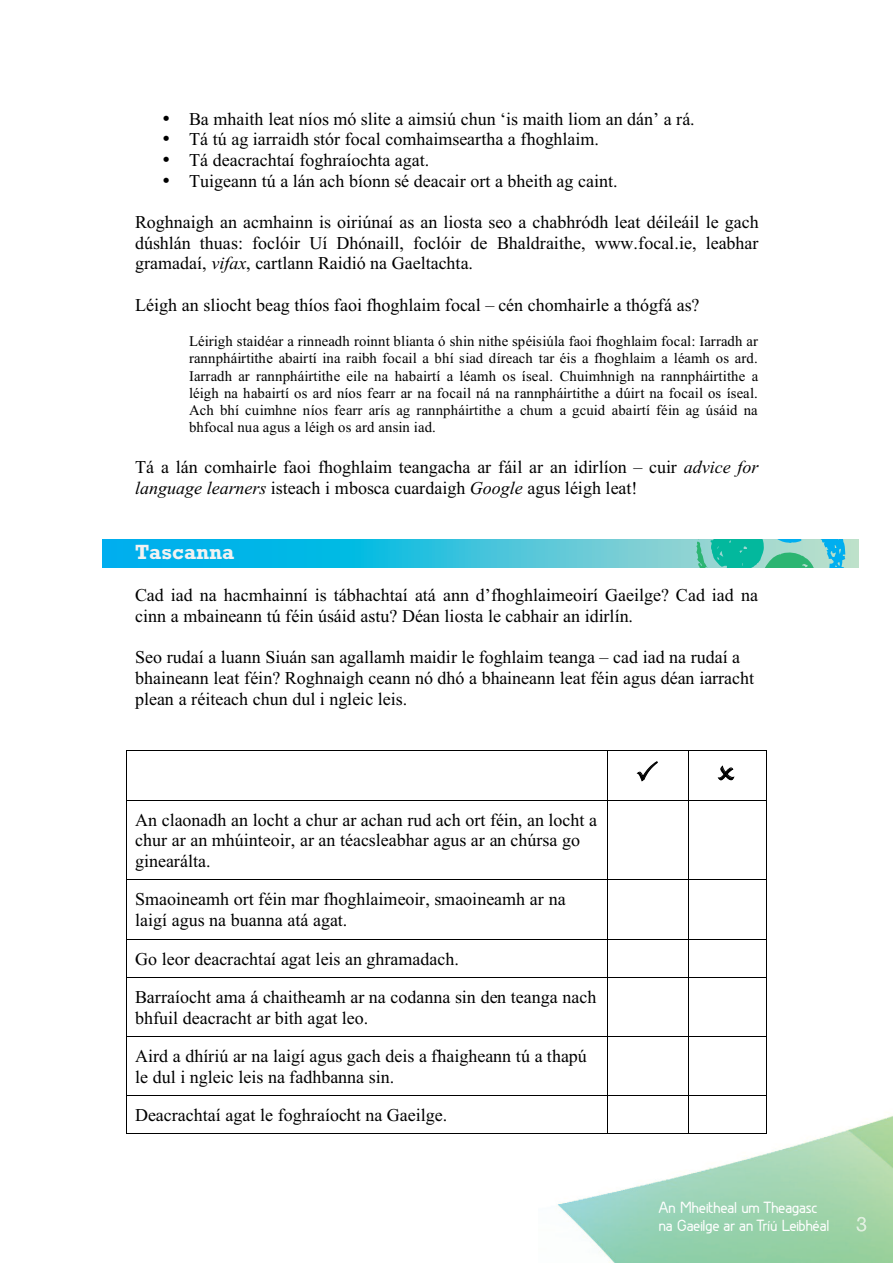
<style>
.page{position:relative;width:893px;height:1263px;background:#fff}
.page>*{position:absolute;margin:0;border:0;box-sizing:border-box;transform-origin:0 0}
.t1{font:20.85px "Rockwell Bold+T42+IHOFRC";letter-spacing:.005em;color:#f2f2f2}
.t2{font:18px/20.7px "Times New Roman PSMT+T42+QAHTTN";color:#000}
.t3{font:700 15px/18px "Greyscale Basic";letter-spacing:-.03em;color:#fff}
.t4{font:14.7px/17.2px "Times New Roman PSMT+T42+QAHTTN";letter-spacing:.01em;color:#000;text-align:justify}
.s1{font-family:"Times New Roman PS Italic MT+T42+ZYDNOA"}
</style>
<div class="page">
<img style="left:558px;top:1115px;width:335px;height:148px">
<img style="left:856px;top:1217px;width:10px;height:14px">
<svg style="left:102px;top:539px;width:757px;height:28px"></svg>
<svg style="left:696px;top:539px;width:149px;height:28px"></svg>
<hr style="left:127px;top:750px;width:480px;height:1px;background:#000">
<hr style="left:608px;top:750px;width:80px;height:1px;background:#000">
<hr style="left:689px;top:750px;width:77px;height:1px;background:#000">
<hr style="left:126px;top:760px;width:1px;height:40px;background:#000">
<hr style="left:607px;top:760px;width:1px;height:40px;background:#000">
<hr style="left:688px;top:760px;width:1px;height:40px;background:#000">
<hr style="left:766px;top:760px;width:1px;height:40px;background:#000">
<hr style="left:127px;top:800px;width:480px;height:1px;background:#000">
<hr style="left:608px;top:800px;width:80px;height:1px;background:#000">
<hr style="left:689px;top:800px;width:77px;height:1px;background:#000">
<hr style="left:126px;top:809px;width:1px;height:70px;background:#000">
<hr style="left:607px;top:809px;width:1px;height:70px;background:#000">
<hr style="left:688px;top:809px;width:1px;height:70px;background:#000">
<hr style="left:766px;top:809px;width:1px;height:70px;background:#000">
<hr style="left:127px;top:879px;width:480px;height:1px;background:#000">
<hr style="left:608px;top:879px;width:80px;height:1px;background:#000">
<hr style="left:689px;top:879px;width:77px;height:1px;background:#000">
<hr style="left:126px;top:889px;width:1px;height:50px;background:#000">
<hr style="left:607px;top:889px;width:1px;height:50px;background:#000">
<hr style="left:688px;top:889px;width:1px;height:50px;background:#000">
<hr style="left:766px;top:889px;width:1px;height:50px;background:#000">
<hr style="left:127px;top:939px;width:480px;height:1px;background:#000">
<hr style="left:608px;top:939px;width:80px;height:1px;background:#000">
<hr style="left:689px;top:939px;width:77px;height:1px;background:#000">
<svg style="left:126px;top:939px;width:1px;height:47px"></svg>
<hr style="left:127px;top:977px;width:480px;height:1px;background:#000">
<svg style="left:607px;top:939px;width:1px;height:47px"></svg>
<hr style="left:608px;top:977px;width:80px;height:1px;background:#000">
<svg style="left:688px;top:939px;width:1px;height:47px"></svg>
<hr style="left:689px;top:977px;width:77px;height:1px;background:#000">
<svg style="left:766px;top:939px;width:1px;height:47px"></svg>
<hr style="left:126px;top:986px;width:1px;height:50px;background:#000">
<hr style="left:607px;top:986px;width:1px;height:50px;background:#000">
<hr style="left:688px;top:986px;width:1px;height:50px;background:#000">
<hr style="left:766px;top:986px;width:1px;height:50px;background:#000">
<hr style="left:127px;top:1036px;width:480px;height:1px;background:#000">
<hr style="left:608px;top:1036px;width:80px;height:1px;background:#000">
<hr style="left:689px;top:1036px;width:77px;height:1px;background:#000">
<hr style="left:126px;top:1045px;width:1px;height:50px;background:#000">
<hr style="left:607px;top:1045px;width:1px;height:50px;background:#000">
<hr style="left:688px;top:1045px;width:1px;height:50px;background:#000">
<hr style="left:766px;top:1045px;width:1px;height:50px;background:#000">
<hr style="left:127px;top:1095px;width:480px;height:1px;background:#000">
<hr style="left:608px;top:1095px;width:80px;height:1px;background:#000">
<hr style="left:689px;top:1095px;width:77px;height:1px;background:#000">
<svg style="left:126px;top:1095px;width:1px;height:39px"></svg>
<hr style="left:127px;top:1133px;width:480px;height:1px;background:#000">
<svg style="left:607px;top:1095px;width:1px;height:39px"></svg>
<hr style="left:608px;top:1133px;width:80px;height:1px;background:#000">
<svg style="left:688px;top:1095px;width:1px;height:39px"></svg>
<hr style="left:689px;top:1133px;width:77px;height:1px;background:#000">
<svg style="left:766px;top:1095px;width:1px;height:39px"></svg>
<p class="t2" style="left:162px;top:108px;width:534px">• Ba mhaith leat níos mó slite a aimsiú chun ‘is maith liom an dán’ a rá.</p>
<p class="t2" style="left:162px;top:129px;width:438px">• Tá tú ag iarraidh stór focal comhaimseartha a fhoghlaim.</p>
<p class="t2" style="left:162px;top:150px;width:269px">• Tá deacrachtaí foghraíochta agat.</p>
<p class="t2" style="left:162px;top:170px;width:457px">• Tuigeann tú a lán ach bíonn sé deacair ort a bheith ag caint.</p>
<p class="t2" style="left:135px;top:212px;width:625px;text-align:justify">Roghnaigh an acmhainn is oiriúnaí as an liosta seo a chabhródh leat déileáil le gach dúshlán thuas: foclóir Uí Dhónaill, foclóir de Bhaldraithe, www.focal.ie, leabhar gramadaí, <span class="s1">vifax</span>, cartlann Raidió na Gaeltachta.</p>
<p class="t2" style="left:135px;top:294px;width:566px">Léigh an sliocht beag thíos faoi fhoghlaim focal – cén chomhairle a thógfá as?</p>
<p class="t4" style="left:189px;top:333px;width:571px">Léirigh staidéar a rinneadh roinnt blianta ó shin nithe spéisiúla faoi fhoghlaim focal: Iarradh ar rannpháirtithe abairtí ina raibh focail a bhí siad díreach tar éis a fhoghlaim a léamh os ard.<br>Iarradh ar rannpháirtithe eile na habairtí a léamh os íseal. Chuimhnigh na rannpháirtithe a léigh na habairtí os ard níos fearr ar na focail ná na rannpháirtithe a dúirt na focail os íseal.<br>Ach bhí cuimhne níos fearr arís ag rannpháirtithe a chum a gcuid abairtí féin ag úsáid na bhfocal nua agus a léigh os ard ansin iad.</p>
<p class="t2" style="left:135px;top:457px;width:625px">Tá a lán comhairle faoi fhoghlaim teangacha ar fáil ar an idirlíon – cuir <span class="s1">advice for language learners</span> isteach i mbosca cuardaigh <span class="s1">Google</span> agus léigh leat!</p>
<p class="t1" style="left:135px;top:540px;width:101px">Tascanna</p>
<p class="t2" style="left:135px;top:585px;width:624px">Cad iad na hacmhainní is tábhachtaí atá ann d’fhoghlaimeoirí Gaeilge? Cad iad na cinn a mbaineann tú féin úsáid astu? Déan liosta le cabhair an idirlín.</p>
<p class="t2" style="left:135px;top:647px;width:620px">Seo rudaí a luann Siuán san agallamh maidir le foghlaim teanga – cad iad na rudaí a bhaineann leat féin? Roghnaigh ceann nó dhó a bhaineann leat féin agus déan iarracht plean a réiteach chun dul i ngleic leis.</p>
<p class="t2" style="left:135px;top:809px;width:463px">An claonadh an locht a chur ar achan rud ach ort féin, an locht a chur ar an mhúinteoir, ar an téacsleabhar agus ar an chúrsa go ginearálta.</p>
<p class="t2" style="left:135px;top:889px;width:432px">Smaoineamh ort féin mar fhoghlaimeoir, smaoineamh ar na laigí agus na buanna atá agat.</p>
<p class="t2" style="left:135px;top:940px;width:463px;line-height:38.1px">Go leor deacrachtaí agat leis an ghramadach.<br>Barraíocht ama á chaitheamh ar na codanna sin den teanga nach</p>
<p class="t2" style="left:135px;top:999px;width:453px;line-height:38.1px">bhfuil deacracht ar bith agat leo.<br>Aird a dhíriú ar na laigí agus gach deis a fhaigheann tú a thapú</p>
<p class="t2" style="left:135px;top:1057px;width:314px;line-height:38.5px">le dul i ngleic leis na fadhbanna sin.<br>Deacrachtaí agat le foghraíocht na Gaeilge.</p>
<p class="t3" style="left:658px;top:1198px;width:173px">An Mheitheal um Theagasc na Gaeilge ar an Tríú Leibhéal</p>
</div>
